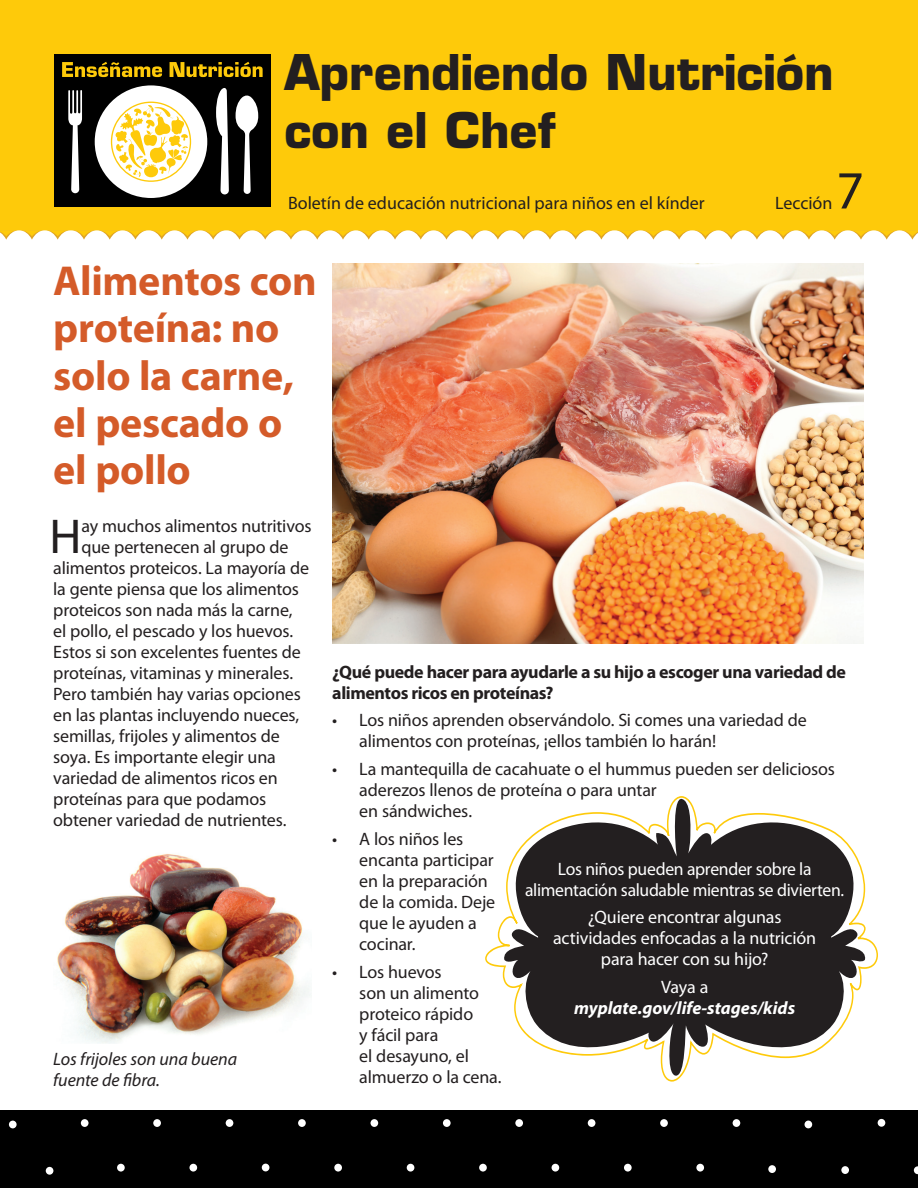
<style>
.page{position:relative;width:918px;height:1188px;background:#fff}
.page>*{position:absolute;margin:0;border:0;box-sizing:border-box;transform-origin:0 0}
.t1{font:54px "Myriad Pro";color:#231f20}
.t2{font:49.2px "Myriad Pro";color:#231f20}
.t3{font:700 48px/57.6px "Eurostile LT Std";color:#231f20}
.t4{font:700 42px/47.4px "Myriad Pro";letter-spacing:-.01em;color:#d45b29}
.t5{font:18px/21px "Myriad Pro";letter-spacing:-.005em;color:#231f20}
.t6{font:18px/21px "Myriad Pro";letter-spacing:-.015em;color:#fff;text-align:center}
.t7{font:700 18px/21px "Myriad Pro";letter-spacing:-.025em;color:#231f20}
.t8{font:italic 18px/21px "Myriad Pro";letter-spacing:-.005em;color:#231f20}
.t9{font:italic 700 18px "Myriad Pro";color:#fff}
</style>
<div class="page">
<div style="left:0;top:0;width:918px;height:230px;background:#feca0a"></div>
<svg style="left:0;top:230px;width:918px;height:10px"></svg>
<div style="left:54px;top:54px;width:217px;height:153px;background:#000"></div>
<svg style="left:68px;top:90px;width:14px;height:103px"></svg>
<svg style="left:216px;top:88px;width:13px;height:106px"></svg>
<div style="left:95px;top:85px;width:112px;height:113px;background:#fff;border-radius:50%"></div>
<svg style="left:112px;top:103px;width:78px;height:78px"></svg>
<svg style="left:115px;top:105px;width:74px;height:72px"></svg>
<svg style="left:236px;top:95px;width:22px;height:99px"></svg>
<svg style="left:62px;top:62px;width:100px;height:15px"></svg>
<svg style="left:170px;top:62px;width:93px;height:15px"></svg>
<div style="left:0;top:1110px;width:918px;height:78px;background:#000"></div>
<div style="left:81px;top:1119px;width:8px;height:8px;background:#fff;border-radius:50%"></div>
<div style="left:153px;top:1119px;width:8px;height:8px;background:#fff;border-radius:50%"></div>
<div style="left:226px;top:1119px;width:7px;height:8px;background:#fff;border-radius:50%"></div>
<div style="left:298px;top:1119px;width:8px;height:8px;background:#fff;border-radius:50%"></div>
<div style="left:371px;top:1119px;width:7px;height:8px;background:#fff;border-radius:50%"></div>
<div style="left:443px;top:1119px;width:8px;height:8px;background:#fff;border-radius:50%"></div>
<div style="left:515px;top:1119px;width:8px;height:8px;background:#fff;border-radius:50%"></div>
<div style="left:588px;top:1119px;width:7px;height:8px;background:#fff;border-radius:50%"></div>
<div style="left:660px;top:1119px;width:8px;height:8px;background:#fff;border-radius:50%"></div>
<div style="left:733px;top:1119px;width:7px;height:8px;background:#fff;border-radius:50%"></div>
<div style="left:117px;top:1164px;width:8px;height:8px;background:#fff;border-radius:50%"></div>
<div style="left:189px;top:1164px;width:8px;height:8px;background:#fff;border-radius:50%"></div>
<div style="left:334px;top:1164px;width:8px;height:8px;background:#fff;border-radius:50%"></div>
<div style="left:407px;top:1164px;width:7px;height:8px;background:#fff;border-radius:50%"></div>
<div style="left:479px;top:1164px;width:8px;height:8px;background:#fff;border-radius:50%"></div>
<div style="left:552px;top:1164px;width:7px;height:8px;background:#fff;border-radius:50%"></div>
<div style="left:624px;top:1164px;width:8px;height:8px;background:#fff;border-radius:50%"></div>
<div style="left:696px;top:1164px;width:8px;height:8px;background:#fff;border-radius:50%"></div>
<div style="left:46px;top:1167px;width:7px;height:8px;background:#fff;border-radius:50%"></div>
<div style="left:9px;top:1121px;width:8px;height:7px;background:#fff;border-radius:50%"></div>
<div style="left:805px;top:1121px;width:7px;height:7px;background:#fff;border-radius:50%"></div>
<div style="left:768px;top:1165px;width:8px;height:8px;background:#fff;border-radius:50%"></div>
<div style="left:841px;top:1166px;width:8px;height:8px;background:#fff;border-radius:50%"></div>
<div style="left:262px;top:1164px;width:7px;height:7px;background:#fff;border-radius:50%"></div>
<div style="left:878px;top:1119px;width:7px;height:8px;background:#fff;border-radius:50%"></div>
<svg style="left:914px;top:1166px;width:4px;height:8px"></svg>
<img style="left:57px;top:854px;width:254px;height:189px">
<svg style="left:485px;top:796px;width:393px;height:286px;fill:#231f20"></svg>
<img style="left:332px;top:263px;width:531px;height:381px">
<h3 class="t3" style="left:284px;top:44px;width:551px">Aprendiendo Nutrición con el Chef</h3>
<p class="t5" style="left:288px;top:192px;width:418px">Boletín de educación nutricional para niños en el kínder</p>
<p class="t5" style="left:775px;top:192px;width:59px">Lección</p>
<h1 class="t1" style="left:836px;top:157px;width:29px">7</h1>
<h3 class="t4" style="left:53px;top:256px;width:265px">Alimentos con proteína: no solo la carne, el pescado o el pollo</h3>
<h2 class="t2" style="left:50px;top:507px;width:34px">H</h2>
<p class="t5" style="left:82px;top:516px;width:231px">ay muchos alimentos nutritivos</p>
<p class="t5" style="left:82px;top:537px;width:208px">que pertenecen al grupo de</p>
<p class="t5" style="left:53px;top:558px;width:257px">alimentos proteicos. La mayoría de</p>
<p class="t5" style="left:53px;top:579px;width:247px">la gente piensa que los alimentos</p>
<p class="t5" style="left:53px;top:600px;width:241px">proteicos son nada más la carne,</p>
<p class="t5" style="left:53px;top:621px;width:242px">el pollo, el pescado y los huevos.</p>
<p class="t5" style="left:53px;top:642px;width:249px">Estos si son excelentes fuentes de</p>
<p class="t5" style="left:53px;top:663px;width:242px">proteínas, vitaminas y minerales.</p>
<p class="t5" style="left:53px;top:684px;width:249px">Pero también hay varias opciones</p>
<p class="t5" style="left:53px;top:705px;width:248px">en las plantas incluyendo nueces,</p>
<p class="t5" style="left:53px;top:726px;width:228px">semillas, frijoles y alimentos de</p>
<p class="t5" style="left:53px;top:747px;width:224px">soya. Es importante elegir una</p>
<p class="t5" style="left:53px;top:768px;width:226px">variedad de alimentos ricos en</p>
<p class="t5" style="left:53px;top:789px;width:215px">proteínas para que podamos</p>
<p class="t5" style="left:53px;top:810px;width:235px">obtener variedad de nutrientes.</p>
<p class="t8" style="left:53px;top:1048px;width:185px">Los frijoles son una buena fuente de fibra.</p>
<p class="t7" style="left:332px;top:660px;width:515px">¿Qué puede hacer para ayudarle a su hijo a escoger una variedad de alimentos ricos en proteínas?</p>
<p class="t5" style="left:359px;top:709px;width:449px;text-indent:-27px">• Los niños aprenden observándolo. Si comes una variedad de alimentos con proteínas, ¡ellos también lo harán!</p>
<p class="t5" style="left:359px;top:758px;width:477px;text-indent:-27px">• La mantequilla de cacahuate o el hummus pueden ser deliciosos aderezos llenos de proteína o para untar<br>en sándwiches.</p>
<p class="t5" style="left:359px;top:828px;width:138px;text-indent:-27px">• A los niños les encanta participar en la preparación de la comida. Deje que le ayuden a cocinar.</p>
<p class="t5" style="left:359px;top:961px;width:144px;text-indent:-27px">• Los huevos<br>son un alimento proteico rápido<br>y fácil para<br>el desayuno, el almuerzo o la cena.</p>
<p class="t6" style="left:525px;top:858px;width:321px">Los niños pueden aprender sobre la alimentación saludable mientras se divierten.</p>
<p class="t6" style="left:553px;top:907px;width:265px">¿Quiere encontrar algunas actividades enfocadas a la nutrición para hacer con su hijo?</p>
<p class="t6" style="left:661px;top:976px;width:49px">Vaya a</p>
<p class="t9" style="left:574px;top:998px;width:223px">myplate.gov/life-stages/kids</p>
</div>
